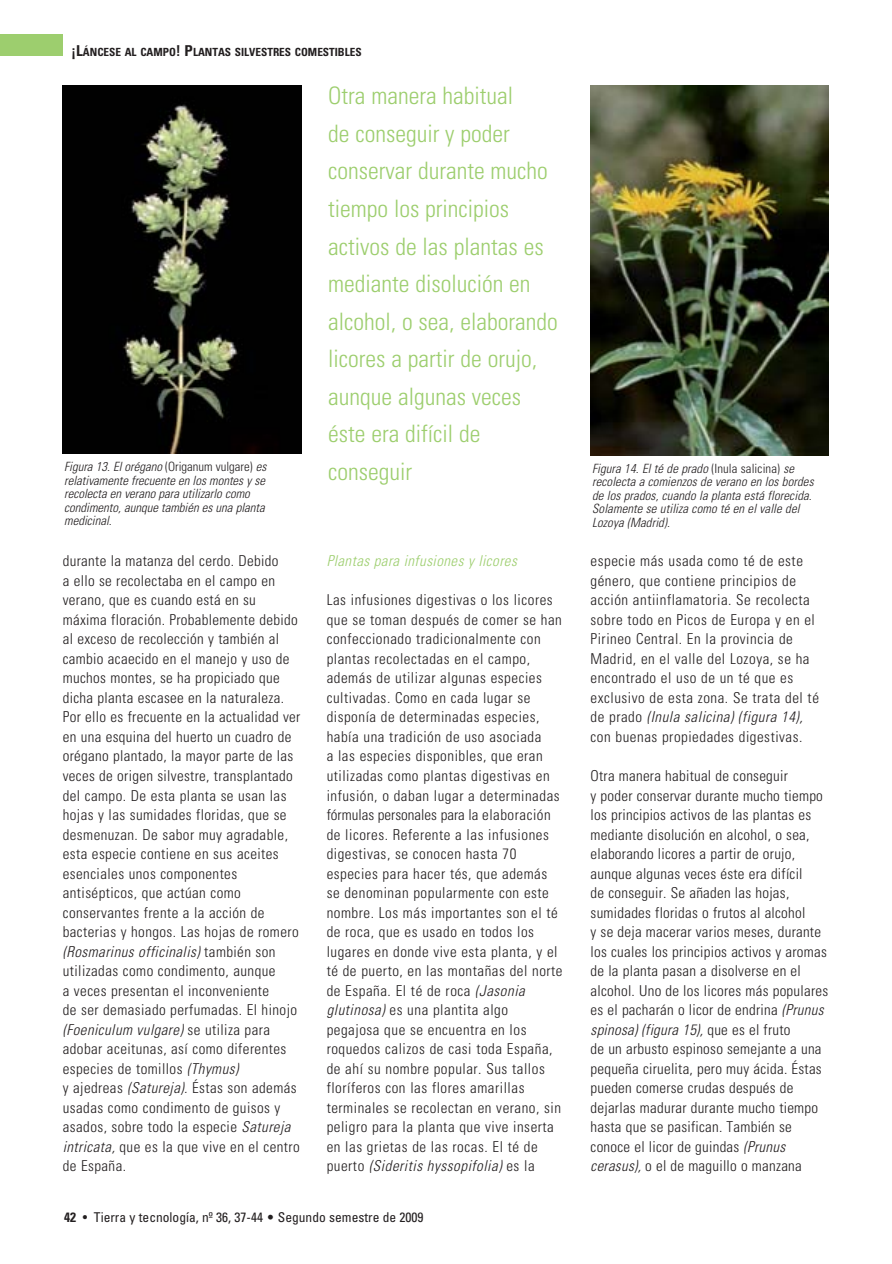
<style>
.page{position:relative;width:892px;height:1264px;background:#fff}
.page>*{position:absolute;margin:0;border:0;box-sizing:border-box;transform-origin:0 0}
.t1{font:300 condensed 24px/37.5px "Univers";color:#9dce6e}
.t2{font:300 condensed 15px/19.5px "Univers";letter-spacing:.03em;color:#231f20}
.t3{font:italic 300 condensed 15px "Univers";color:#9dce6e}
.t4{font:condensed 13.5px "Univers";color:#231f20}
.t5{font:italic 300 condensed 12.75px/13.5px "Univers";color:#231f20}
.t6{font:700 condensed 11.25px "Univers";color:#231f20}
.s1{font-size:15px}
.s2{font-style:normal}
.s3{font-style:italic}
.s4{font-weight:700}
.s5{font-weight:300}
</style>
<div class="page">
<div style="left:0;top:35px;width:63px;height:21px;background:#9dce6e"></div>
<img style="left:590px;top:86px;width:238px;height:369px">
<img style="left:63px;top:86px;width:238px;height:368px">
<p class="t6" style="left:71px;top:47px;width:292px"><span class="s1">¡L</span>ÁNCESE AL CAMPO<span class="s1">! P</span>LANTAS SILVESTRES COMESTIBLES</p>
<p class="t5" style="left:64px;top:461px;width:206px">Figura 13.Elorégano <span class="s2">(Origanum vulgare)</span> es relativamente frecuente en los montes y se recolecta en verano para utilizarlo como condimento,aunque también es una planta medicinal.</p>
<p class="t1" style="left:328px;top:80px;width:231px">Otra manera habitual<br>de conseguir y poder conservar durante mucho tiempo los principios activos de las plantas es mediante disolución en alcohol, o sea, elaborando licores a partir de orujo, aunque algunas veces éste era difícil de conseguir</p>
<p class="t2" style="left:63px;top:553px;width:239px">durante la matanza del cerdo. Debido<br>a ello se recolectaba en el campo en verano, que es cuando está en su máxima floración. Probablemente debido al exceso de recolección y también al cambio acaecido en el manejo y uso de muchos montes, se ha propiciado que dicha planta escasee en la naturaleza.<br>Por ello es frecuente en la actualidad ver en una esquina del huerto un cuadro de orégano plantado, la mayor parte de las veces de origen silvestre, transplantado del campo. De esta planta se usan las hojas y las sumidades floridas, que se desmenuzan. De sabor muy agradable, esta especie contiene en sus aceites esenciales unos componentes antisépticos, que actúan como conservantes frente a la acción de bacterias y hongos. Las hojas de romero <span class="s3">(Rosmarinus officinalis)</span> t a m b i é n s o n utilizadas como condimento, aunque<br>a veces presentan el inconveniente<br>de ser demasiado perfumadas. El hinojo <span class="s3">(Foeniculum vulgare)</span> s e u t i l i z a p a ra adobar aceitunas, así como diferentes especies de tomillos <span class="s3">(Thymus)<br></span>y ajedreas <span class="s3">(Satureja).</span>Éstas son además usadas como condimento de guisos y asados, sobre todo la especie <span class="s3">Satureja intricata,</span>que es la que vive en el centro de España.</p>
<p class="t3" style="left:326px;top:555px;width:195px">Plantas para infusiones y licores</p>
<p class="t2" style="left:326px;top:592px;width:237px">Las infusiones digestivas o los licores que se toman después de comer se han confeccionado tradicionalmente con plantas recolectadas en el campo, además de utilizar algunas especies cultivadas. Como en cada lugar se disponía de determinadas especies, había una tradición de uso asociada<br>a las especies disponibles, que eran utilizadas como plantas digestivas en infusión, o daban lugar a determinadas fórmulas personales para la elaboración de licores. Referente a las infusiones digestivas, se conocen hasta 70 especies para hacer tés, que además se denominan popularmente con este nombre. Los más importantes son el té de roca, que es usado en todos los lugares en donde vive esta planta, y el té de puerto, en las montañas del norte de España. El té de roca <span class="s3">(Jasonia glutinosa)</span>es una plantita algo pegajosa que se encuentra en los roquedos calizos de casi toda España, de ahí su nombre popular. Sus tallos floríferos con las flores amarillas terminales se recolectan en verano, sin peligro para la planta que vive inserta en las grietas de las rocas. El té de<br>p u e r t o <span class="s3">(Sideritis hyssopifolia)</span> e s l a</p>
<p class="t4" style="left:64px;top:1211px;width:360px"><span class="s4">42</span> • Tierra y tecnología, nº 36, 37-44 <span class="s5">•</span> Segundo semestre de 2009</p>
<p class="t5" style="left:591px;top:462px;width:225px">Figura 14. El té de prado <span class="s2">( I n u l a s a l i c i n a )</span> se recolecta a comienzos de verano en los bordes de los prados, cuando la planta está florecida.<br>Solamente se utiliza como té en el valle del Lozoya (Madrid).</p>
<p class="t2" style="left:590px;top:553px;width:230px">especie más usada como té de este género, que contiene principios de acción antiinflamatoria. Se recolecta sobre todo en Picos de Europa y en el Pirineo Central. En la provincia de Madrid, en el valle del Lozoya, se ha encontrado el uso de un té que es exclusivo de esta zona. Se trata del té d e p r a d o <span class="s3">(Inula salicina) (figura 14), </span>con buenas propiedades digestivas.</p>
<p class="t2" style="left:590px;top:767px;width:239px">Otra manera habitual de conseguir<br>y poder conservar durante mucho tiempo los principios activos de las plantas es mediante disolución en alcohol, o sea, elaborando licores a partir de orujo, aunque algunas veces éste era difícil<br>de conseguir. Se añaden las hojas, sumidades floridas o frutos al alcohol<br>y se deja macerar varios meses, durante los cuales los principios activos y aromas de la planta pasan a disolverse en el alcohol. Uno de los licores más populares es el pacharán o licor de endrina <span class="s3">(Prunus spinosa) (figura 15),</span> q u e e s e l f r u t o<br>de un arbusto espinoso semejante a una pequeña ciruelita, pero muy ácida. Éstas pueden comerse crudas después de dejarlas madurar durante mucho tiempo hasta que se pasifican. También se conoce el licor de guindas <span class="s3">(Prunus cerasus),</span>o el de maguillo o manzana</p>
</div>
